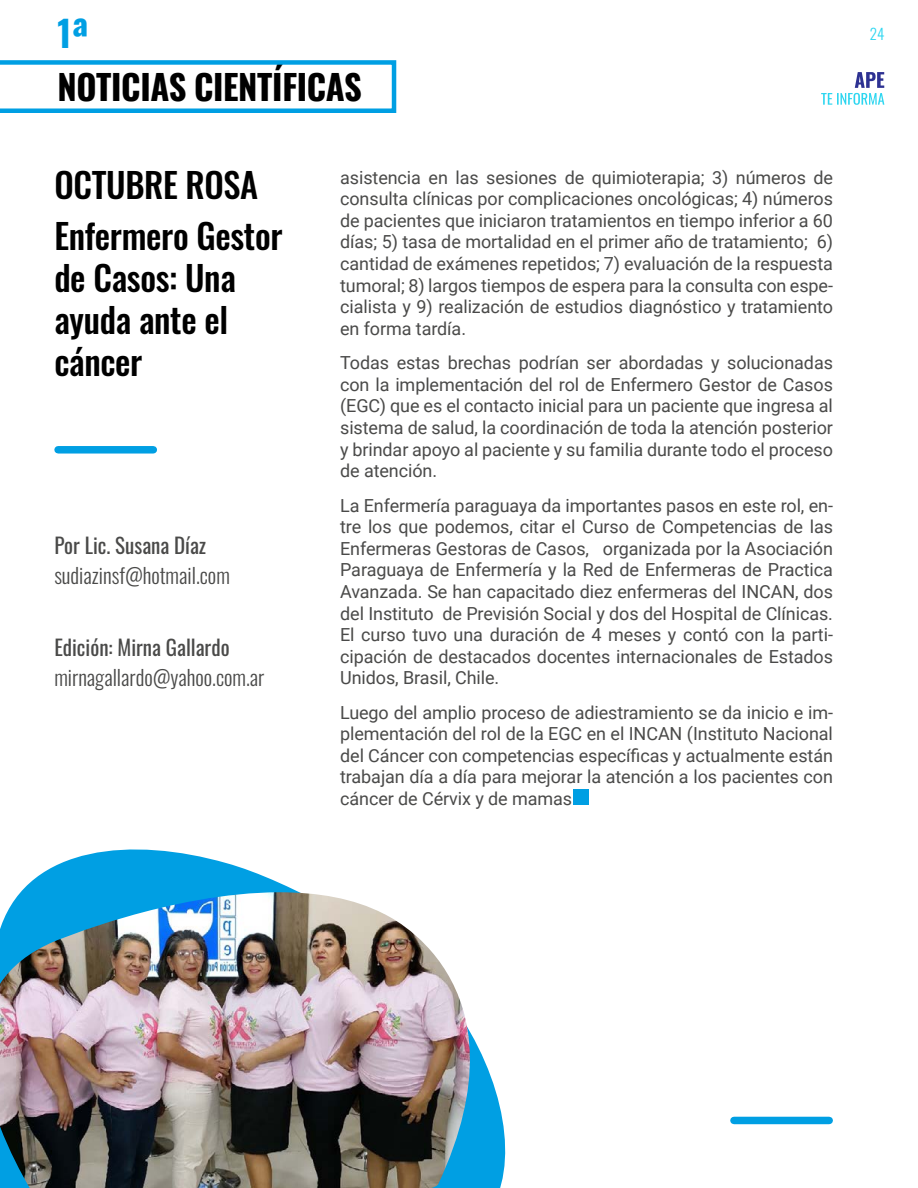
<style>
.page{position:relative;width:918px;height:1188px;background:#fff}
.page>*{position:absolute;margin:0;border:0;box-sizing:border-box;transform-origin:0 0}
.t1{font:700 36px "Oswald";color:#009fe3}
.t2{font:500 34.5px/42px "Oswald";letter-spacing:-.01em;color:#000}
.t3{font:700 34.5px "Oswald";letter-spacing:-.01em;color:#000}
.t4{font:300 21px "Oswald";color:#4a4a49}
.t5{font:21px "Oswald Regular 400";color:#4a4a49}
.t6{font:18px/21.6px "Roboto";letter-spacing:-.005em;color:#4a4a49;text-align:justify}
.t7{font:300 15px "Oswald";color:#2dd6f0}
</style>
<div class="page">
<svg style="left:821px;top:72px;width:63px;height:33px"></svg>
<svg style="left:0;top:60px;width:396px;height:53px"></svg>
<div style="left:58px;top:446px;width:95px;height:8px;background:#009fe3"></div>
<div style="left:574px;top:790px;width:15px;height:15px;background:#009fe3"></div>
<svg style="left:21px;top:849px;width:485px;height:339px"></svg>
<img style="left:0;top:892px;width:472px;height:296px">
<div style="left:734px;top:1117px;width:95px;height:7px;background:#009fe3"></div>
<h1 class="t1" style="left:58px;top:2px;width:33px">1ª</h1>
<h2 class="t3" style="left:58px;top:56px;width:306px">NOTICIAS CIENTÍFICAS</h2>
<h2 class="t2" style="left:54px;top:156px;width:230px;line-height:50.6px">OCTUBRE ROSA<br>Enfermero Gestor</h2>
<h2 class="t2" style="left:54px;top:253px;width:183px">de Casos: Una ayuda ante el cáncer</h2>
<p class="t5" style="left:54px;top:527px;width:153px">Por Lic. Susana Díaz</p>
<p class="t4" style="left:54px;top:557px;width:177px">sudiazinsf@hotmail.com</p>
<p class="t5" style="left:54px;top:629px;width:177px">Edición: Mirna Gallardo</p>
<p class="t4" style="left:54px;top:659px;width:212px">mirnagallardo@yahoo.com.ar</p>
<p class="t6" style="left:340px;top:166px;width:494px">asistencia en las sesiones de quimioterapia; 3) números de consulta clínicas por complicaciones oncológicas; 4) números de pacientes que iniciaron tratamientos en tiempo inferior a 60 días; 5) tasa de mortalidad en el primer año de tratamiento; 6) cantidad de exámenes repetidos; 7) evaluación de la respuesta tumoral; 8) largos tiempos de espera para la consulta con espe&shy;cialista y 9) realización de estudios diagnóstico y tratamiento en forma tardía.</p>
<p class="t6" style="left:340px;top:351px;width:494px">Todas estas brechas podrían ser abordadas y solucionadas con la implementación del rol de Enfermero Gestor de Casos (EGC) que es el contacto inicial para un paciente que ingresa al sistema de salud, la coordinación de toda la atención posterior y brindar apoyo al paciente y su familia durante todo el proceso de atención.</p>
<p class="t6" style="left:340px;top:494px;width:494px">La Enfermería paraguaya da importantes pasos en este rol, en&shy;tre los que podemos, citar el Curso de Competencias de las Enfermeras Gestoras de Casos, organizada por la Asociación Paraguaya de Enfermería y la Red de Enfermeras de Practica Avanzada. Se han capacitado diez enfermeras del INCAN, dos del Instituto de Previsión Social y dos del Hospital de Clínicas.<br>El curso tuvo una duración de 4 meses y contó con la parti&shy;cipación de destacados docentes internacionales de Estados Unidos, Brasil, Chile.</p>
<p class="t6" style="left:340px;top:701px;width:494px">Luego del amplio proceso de adiestramiento se da inicio e im&shy;plementación del rol de la EGC en el INCAN (Instituto Nacional del Cáncer con competencias específicas y actualmente están trabajan día a día para mejorar la atención a los pacientes con cáncer de Cérvix y de mamas.</p>
<p class="t7" style="left:870px;top:21px;width:16px">24</p>
</div>
